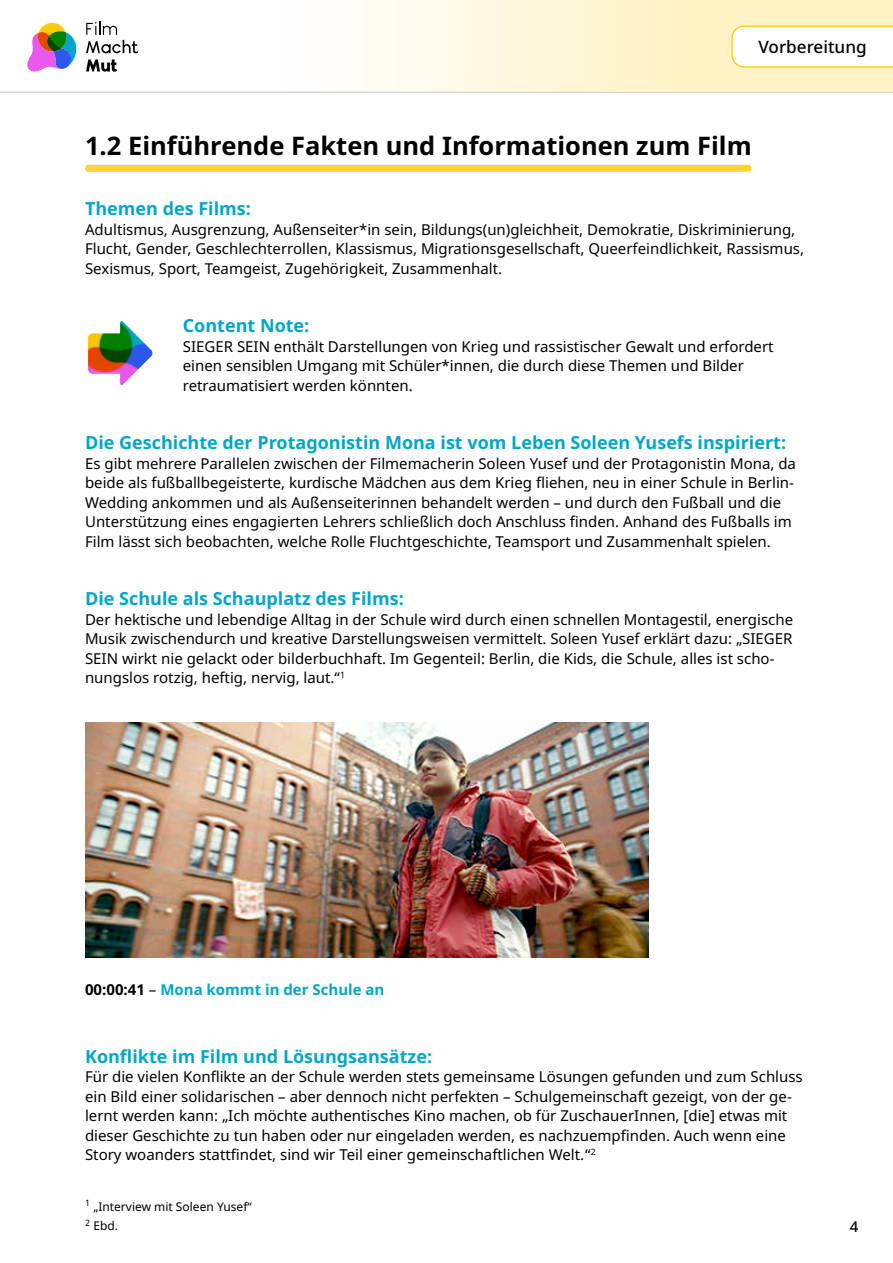
<style>
.page{position:relative;width:893px;height:1263px;background:#fff}
.page>*{position:absolute;margin:0;border:0;box-sizing:border-box;transform-origin:0 0}
.t1{font:700 25.5px "Noto Sans";color:#000}
.t2{font:700 18px "Noto Sans";color:#00a6c7}
.t3{font:500 17.1px "Noto Sans";color:#000}
.t4{font:15px/19.5px "Noto Sans";color:#000}
.t5{font:700 15px "Noto Sans";color:#00a6c7}
.t6{font:500 15px "Noto Sans";color:#000}
.t7{font:12px/19.5px "Noto Sans";color:#000}
.s1{color:#000}
.s2{font-weight:400;color:#000}
</style>
<div class="page">
<svg style="left:86px;top:22px;width:52px;height:31px"></svg>
<svg style="left:86px;top:60px;width:31px;height:12px"></svg>
<div style="left:38px;top:23px;width:28px;height:29px;background:#ffc906;border-radius:50%"></div>
<svg style="left:27px;top:30px;width:50px;height:42px"></svg>
<hr style="left:0;top:92px;width:893px;height:1px;background:#c2c2c2">
<div style="left:285px;top:0;width:608px;height:91px;background:linear-gradient(to right,#fffdf9,#fff0b9)"></div>
<svg style="left:731px;top:25px;width:162px;height:43px"></svg>
<div style="left:89px;top:165px;width:659px;height:7px;background:#ffd332"></div>
<img style="left:88px;top:321px;width:65px;height:65px">
<img style="left:85px;top:723px;width:564px;height:234px">
<p class="t3" style="left:758px;top:34px;width:110px">Vorbereitung</p>
<h1 class="t1" style="left:85px;top:128px;width:668px">1.2 Einführende Fakten und Informationen zum Film</h1>
<p class="t2" style="left:85px;top:196px;width:167px">Themen des Films:</p>
<p class="t4" style="left:85px;top:220px;width:721px">Adultismus, Ausgrenzung, Außenseiter*in sein, Bildungs(un)gleichheit, Demokratie, Diskriminierung,<br>Flucht, Gender, Geschlechterrollen, Klassismus, Migrationsgesellschaft, Queerfeindlichkeit, Rassismus,<br>Sexismus, Sport, Teamgeist, Zugehörigkeit, Zusammenhalt.</p>
<p class="t2" style="left:183px;top:313px;width:128px">Content Note:</p>
<p class="t4" style="left:183px;top:337px;width:592px">SIEGER SEIN enthält Darstellungen von Krieg und rassistischer Gewalt und erfordert einen sensiblen Umgang mit Schüler*innen, die durch diese Themen und Bilder retraumatisiert werden könnten.</p>
<p class="t2" style="left:85px;top:430px;width:703px">Die Geschichte der Protagonistin Mona ist vom Leben Soleen Yusefs inspiriert:</p>
<p class="t4" style="left:85px;top:454px;width:712px">Es gibt mehrere Parallelen zwischen der Filmemacherin Soleen Yusef und der Protagonistin Mona, da beide als fußballbegeisterte, kurdische Mädchen aus dem Krieg fliehen, neu in einer Schule in Berlin-Wedding ankommen und als Außenseiterinnen behandelt werden – und durch den Fußball und die Unterstützung eines engagierten Lehrers schließlich doch Anschluss finden. Anhand des Fußballs im Film lässt sich beobachten, welche Rolle Fluchtgeschichte, Teamsport und Zusammenhalt spielen.</p>
<p class="t2" style="left:85px;top:586px;width:320px">Die Schule als Schauplatz des Films:</p>
<p class="t4" style="left:85px;top:610px;width:710px">Der hektische und lebendige Alltag in der Schule wird durch einen schnellen Montagestil, energische Musik zwischendurch und kreative Darstellungsweisen vermittelt. Soleen Yusef erklärt dazu: „SIEGER SEIN wirkt nie gelackt oder bilderbuchhaft. Im Gegenteil: Berlin, die Kids, die Schule, alles ist scho&shy;nungslos rotzig, heftig, nervig, laut.“<sup>1</sup></p>
<p class="t5" style="left:85px;top:979px;width:301px"><span class="s1">00:00:41</span> <span class="s2">–</span> Mona kommt in der Schule an</p>
<p class="t2" style="left:85px;top:1043px;width:349px">Konflikte im Film und Lösungsansätze:</p>
<p class="t4" style="left:85px;top:1067px;width:719px">Für die vielen Konflikte an der Schule werden stets gemeinsame Lösungen gefunden und zum Schluss ein Bild einer solidarischen – aber dennoch nicht perfekten – Schulgemeinschaft gezeigt, von der ge&shy;lernt werden kann: „Ich möchte authentisches Kino machen, ob für ZuschauerInnen, [die] etwas mit dieser Geschichte zu tun haben oder nur eingeladen werden, es nachzuempfinden. Auch wenn eine Story woanders stattfindet, sind wir Teil einer gemeinschaftlichen Welt.“<sup>2</sup></p>
<p class="t7" style="left:85px;top:1197px;width:168px"><sup>1</sup> „Interview mit Soleen Yusef“<br><sup>2</sup> Ebd.</p>
<p class="t6" style="left:850px;top:1216px;width:10px">4</p>
</div>
